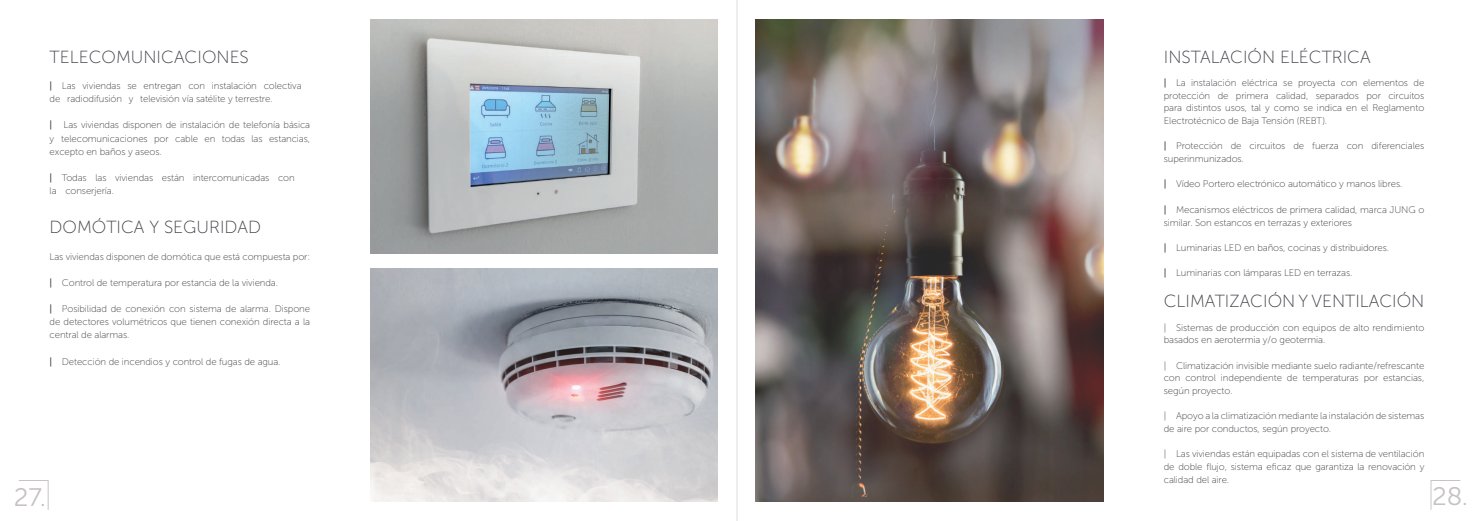
<style>
.page{position:relative;width:1474px;height:521px;background:#fff}
.page>*{position:absolute;margin:0;border:0;box-sizing:border-box;transform-origin:0 0}
.t1{font:25.29px "Museo Sans 300";color:#c6c1c2}
.t2{font:17.5px "Museo Sans 100";color:#3f3d44}
.t3{font:9.62px/12.7px "Museo Sans 100";letter-spacing:-.01em;color:#3f3d44}
.s1{font-family:"Museo Sans 500"}
</style>
<div class="page">
<img style="left:370px;top:268px;width:348px;height:234px">
<img style="left:755px;top:19px;width:348px;height:483px">
<img style="left:370px;top:20px;width:348px;height:233px">
<hr style="left:737px;top:0;width:1px;height:521px;background:#eaecee">
<hr style="left:736px;top:0;width:1px;height:521px;background:#eaecee">
<svg style="left:18px;top:480px;width:31px;height:30px"></svg>
<svg style="left:1430px;top:480px;width:31px;height:30px"></svg>
<h2 class="t2" style="left:50px;top:47px;width:201px">TELECOMUNICACIONES</h2>
<p class="t3" style="left:50px;top:79px;width:253px;line-height:13.1px"><span class="s1">|</span> Las viviendas se entregan con instalación colectiva de radiodifusión y televisión vía satélite y terrestre.</p>
<p class="t3" style="left:50px;top:119px;width:262px;line-height:13.1px;text-align:justify"><span class="s1">|</span> Las viviendas disponen de instalación de telefonía básica y telecomunicaciones por cable en todas las estancias, excepto en baños y aseos.</p>
<p class="t3" style="left:50px;top:171px;width:246px;line-height:13.1px"><span class="s1">|</span> Todas las viviendas están intercomunicadas con la conserjería.</p>
<h2 class="t2" style="left:50px;top:218px;width:213px">DOMÓTICA Y SEGURIDAD</h2>
<p class="t3" style="left:50px;top:250px;width:262px">Las viviendas disponen de domótica que está compuesta por:</p>
<p class="t3" style="left:50px;top:276px;width:230px"><span class="s1">|</span> Control de temperatura por estancia de la vivienda.</p>
<p class="t3" style="left:50px;top:302px;width:262px;line-height:13.1px;text-align:justify"><span class="s1">|</span> Posibilidad de conexión con sistema de alarma. Dispone de detectores volumétricos que tienen conexión directa a la central de alarmas.</p>
<p class="t3" style="left:50px;top:355px;width:232px"><span class="s1">|</span> Detección de incendios y control de fugas de agua.</p>
<h2 class="t2" style="left:1163px;top:47px;width:208px">INSTALACIÓN ELÉCTRICA</h2>
<p class="t3" style="left:1163px;top:76px;width:262px;text-align:justify"><span class="s1">|</span> La instalación eléctrica se proyecta con elementos de protección de primera calidad, separados por circuitos para distintos usos, tal y como se indica en el Reglamento Electrotécnico de Baja Tensión (REBT).</p>
<p class="t3" style="left:1163px;top:140px;width:262px"><span class="s1">|</span> Protección de circuitos de fuerza con diferenciales superinmunizados.</p>
<p class="t3" style="left:1163px;top:178px;width:240px"><span class="s1">|</span> Vídeo Portero electrónico automático y manos libres.</p>
<p class="t3" style="left:1163px;top:203px;width:262px"><span class="s1">|</span> Mecanismos eléctricos de primera calidad, marca JUNG o similar. Son estancos en terrazas y exteriores</p>
<p class="t3" style="left:1163px;top:241px;width:227px"><span class="s1">|</span> Luminarias LED en baños, cocinas y distribuidores.</p>
<p class="t3" style="left:1163px;top:267px;width:190px"><span class="s1">|</span> Luminarias con lámparas LED en terrazas.</p>
<h2 class="t2" style="left:1163px;top:292px;width:262px">CLIMATIZACIÓN Y VENTILACIÓN</h2>
<p class="t3" style="left:1163px;top:321px;width:262px">| Sistemas de producción con equipos de alto rendimiento basados en aerotermia y/o geotermia.</p>
<p class="t3" style="left:1163px;top:359px;width:262px;text-align:justify">| Climatización invisible mediante suelo radiante/refrescante con control independiente de temperaturas por estancias, según proyecto.</p>
<p class="t3" style="left:1163px;top:410px;width:262px">| Apoyo a la climatización mediante la instalación de sistemas de aire por conductos, según proyecto.</p>
<p class="t3" style="left:1163px;top:448px;width:262px;text-align:justify">| Las viviendas están equipadas con el sistema de ventilación de doble flujo, sistema eficaz que garantiza la renovación y calidad del aire.</p>
<h1 class="t1" style="left:14px;top:484px;width:34px">27.</h1>
<h1 class="t1" style="left:1432px;top:482px;width:38px">28.</h1>
</div>
